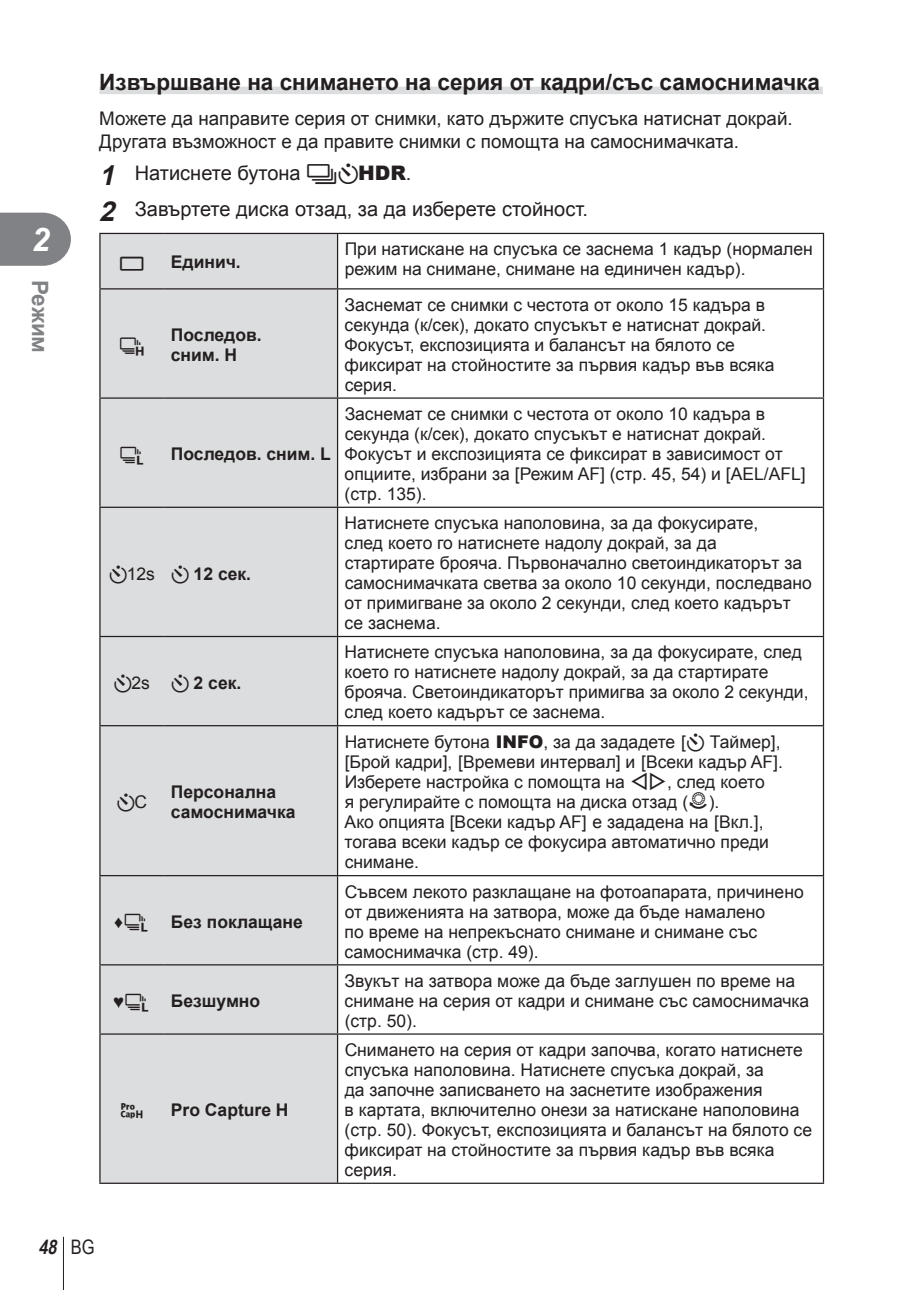
<style>
.page{position:relative;width:908px;height:1290px;background:#fff}
.page>*{position:absolute;margin:0;border:0;box-sizing:border-box;transform-origin:0 0}
.t1{font:italic 700 32.5px "Arial";color:#fff}
.t2{font:700 22.5px "Arial";color:#231f20}
.t3{font:700 22.5px "Arial";letter-spacing:-.005em;color:#808285}
.t4{font:20px/35.2px "Arial";color:#231f20}
.t5{font:italic 700 20px "Arial Narrow";color:#231f20}
.t6{font:18.75px/22.5px "Arial";color:#231f20}
.t7{font:17.5px/20px "Arial";color:#231f20}
.t8{font:700 17.5px/20px "Arial";color:#231f20}
.t9{font:17.5px "Olympus 26";color:#231f20}
.t10{font:17.5px "Olympus 10";color:#231f20}
.t11{font:17.5px "Olympus 2";color:#231f20}
.t12{font:17.5px "OLYMP23";color:#231f20}
.s1{font-weight:700;font-style:italic;font-size:27.5px}
.s2{font-family:"Olympus 2"}
.s3{font-family:"Olympus 10"}
.s4{font-weight:900}
.s5{font-family:"Olympus 10";font-weight:400}
.s6{font-weight:400}
.s7{font-family:"Arial"}
.s8{font-family:"Olympus 26";font-weight:400}
.s9{font-family:"Olympus 1"}
.s10{font-family:"olympus 15"}
.s11{font-family:"Olympus 26"}
.s12{font-weight:400;font-style:normal}
</style>
<div class="page">
<hr style="left:63px;top:1237px;width:1px;height:53px;background:#231f20">
<svg style="left:0;top:213px;width:71px;height:53px"></svg>
<div style="left:99px;top:87px;width:723px;height:7px;background:#dcddde"></div>
<div style="left:100px;top:234px;width:237px;height:948px;background:#dcddde"></div>
<hr style="left:99px;top:233px;width:65px;height:1px;background:#231f20">
<hr style="left:99px;top:234px;width:1px;height:54px;background:#231f20">
<hr style="left:164px;top:233px;width:659px;height:1px;background:#231f20">
<hr style="left:337px;top:234px;width:1px;height:54px;background:#231f20">
<hr style="left:822px;top:234px;width:1px;height:54px;background:#231f20">
<hr style="left:99px;top:288px;width:65px;height:1px;background:#231f20">
<hr style="left:99px;top:289px;width:1px;height:108px;background:#231f20">
<hr style="left:164px;top:288px;width:659px;height:1px;background:#231f20">
<hr style="left:337px;top:289px;width:1px;height:108px;background:#231f20">
<hr style="left:822px;top:289px;width:1px;height:108px;background:#231f20">
<hr style="left:99px;top:397px;width:65px;height:2px;background:#231f20">
<hr style="left:99px;top:399px;width:1px;height:108px;background:#231f20">
<hr style="left:164px;top:397px;width:659px;height:2px;background:#231f20">
<hr style="left:337px;top:399px;width:1px;height:108px;background:#231f20">
<hr style="left:822px;top:399px;width:1px;height:108px;background:#231f20">
<hr style="left:99px;top:507px;width:65px;height:1px;background:#231f20">
<hr style="left:99px;top:508px;width:1px;height:128px;background:#231f20">
<hr style="left:164px;top:507px;width:659px;height:1px;background:#231f20">
<hr style="left:337px;top:508px;width:1px;height:128px;background:#231f20">
<hr style="left:822px;top:508px;width:1px;height:128px;background:#231f20">
<hr style="left:99px;top:636px;width:65px;height:1px;background:#231f20">
<hr style="left:99px;top:637px;width:1px;height:88px;background:#231f20">
<hr style="left:164px;top:636px;width:659px;height:1px;background:#231f20">
<hr style="left:337px;top:637px;width:1px;height:88px;background:#231f20">
<hr style="left:822px;top:637px;width:1px;height:88px;background:#231f20">
<hr style="left:99px;top:725px;width:65px;height:1px;background:#231f20">
<hr style="left:99px;top:726px;width:1px;height:149px;background:#231f20">
<hr style="left:164px;top:725px;width:659px;height:1px;background:#231f20">
<hr style="left:337px;top:726px;width:1px;height:149px;background:#231f20">
<hr style="left:822px;top:726px;width:1px;height:149px;background:#231f20">
<hr style="left:99px;top:875px;width:65px;height:1px;background:#231f20">
<hr style="left:99px;top:876px;width:1px;height:88px;background:#231f20">
<hr style="left:164px;top:875px;width:659px;height:1px;background:#231f20">
<hr style="left:337px;top:876px;width:1px;height:88px;background:#231f20">
<hr style="left:822px;top:876px;width:1px;height:88px;background:#231f20">
<hr style="left:99px;top:964px;width:65px;height:1px;background:#231f20">
<hr style="left:99px;top:965px;width:1px;height:68px;background:#231f20">
<hr style="left:164px;top:964px;width:659px;height:1px;background:#231f20">
<hr style="left:337px;top:965px;width:1px;height:68px;background:#231f20">
<hr style="left:822px;top:965px;width:1px;height:68px;background:#231f20">
<hr style="left:99px;top:1033px;width:65px;height:1px;background:#231f20">
<hr style="left:99px;top:1034px;width:1px;height:148px;background:#231f20">
<hr style="left:164px;top:1033px;width:659px;height:1px;background:#231f20">
<hr style="left:337px;top:1034px;width:1px;height:148px;background:#231f20">
<hr style="left:822px;top:1034px;width:1px;height:148px;background:#231f20">
<hr style="left:99px;top:1182px;width:724px;height:2px;background:#231f20">
<h1 class="t1" style="left:32px;top:221px;width:20px">2</h1>
<p class="t3" style="left:53px;top:280px;width:75px;rotate:90deg">Режим</p>
<p class="t2" style="left:99px;top:70px;width:721px">Извършване на снимането на серия от кадри/ със самоснимачка</p>
<p class="t6" style="left:99px;top:108px;width:694px">Можете да направите серия от снимки, като държите спусъка натиснат докрай.<br>Другата възможност е да правите снимки с помощта на самоснимачката.</p>
<p class="t4" style="left:99px;top:156px;width:490px"><span class="s1">1</span> Натиснете бутона <span class="s2">j</span><span class="s3">Y</span><span class="s4">HDR</span>.<br><span class="s1">2</span> Завъртете диска отзад, за да изберете стойност.</p>
<p class="t11" style="left:119px;top:252px;width:27px">o</p>
<p class="t8" style="left:171px;top:252px;width:71px">Единич.</p>
<p class="t7" style="left:344px;top:239px;width:469px">При натискане на спусъка се заснема 1 кадър (нормален режим на снимане, снимане на единичен кадър).</p>
<p class="t9" style="left:118px;top:334px;width:28px">T</p>
<p class="t8" style="left:171px;top:325px;width:92px">Последов. сним. H</p>
<p class="t9" style="left:119px;top:444px;width:28px">S</p>
<p class="t8" style="left:171px;top:444px;width:161px">Последов. сним. L</p>
<p class="t8" style="left:109px;top:563px;width:144px"><span class="s5">Y</span><span class="s6">12s</span> <span class="s5">Y</span> 12 сек.</p>
<p class="t8" style="left:114px;top:673px;width:129px"><span class="s5">Y</span><span class="s6">2s</span> <span class="s5">Y</span> 2 сек.</p>
<p class="t10" style="left:116px;top:791px;width:32px">Y<span class="s7">C</span></p>
<p class="t8" style="left:171px;top:782px;width:126px">Персонална самоснимачка</p>
<p class="t8" style="left:114px;top:911px;width:190px"><span class="s6">♦</span><span class="s8">S</span> Без поклащане</p>
<p class="t8" style="left:113px;top:990px;width:148px"><span class="s6">♥</span><span class="s8">S</span> Безшумно</p>
<p class="t12" style="left:119px;top:1102px;width:27px">p</p>
<p class="t8" style="left:171px;top:1100px;width:119px">Pro Capture H</p>
<p class="t7" style="left:344px;top:295px;width:431px">Заснемат се снимки с честота от около 15 кадъра в секунда (к/сек), докато спусъкът е натиснат докрай.<br>Фокусът, експозицията и балансът на бялото се фиксират на стойностите за първия кадър във всяка серия.</p>
<p class="t7" style="left:344px;top:404px;width:462px">Заснемат се снимки с честота от около 10 кадъра в секунда (к/сек), докато спусъкът е натиснат докрай.<br>Фокусът и експозицията се фиксират в зависимост от опциите, избрани за [Режим AF] (стр. 45, 54) и [AEL/AFL] (стр. 135).</p>
<p class="t7" style="left:344px;top:513px;width:468px">Натиснете спусъка наполовина, за да фокусирате,<br>след което го натиснете надолу докрай, за да<br>стартирате брояча. Първоначално светоиндикаторът за самоснимачката светва за около 10 секунди, последвано от примигване за около 2 секунди, след което кадърът се заснема.</p>
<p class="t7" style="left:344px;top:642px;width:465px">Натиснете спусъка наполовина, за да фокусирате, след което го натиснете надолу докрай, за да стартирате брояча. Светоиндикаторът примигва за около 2 секунди, след което кадърът се заснема.</p>
<p class="t7" style="left:344px;top:732px;width:439px">Натиснете бутона <span class="s4">INFO</span>, за да зададете [<span class="s9">Y</span> Таймер], [Брой кадри], [Времеви интервал] и [Всеки кадър AF].<br>Изберете настройка с помощта на <span class="s10">HI</span>, след което<br>я регулирайте с помощта на диска отзад (<span class="s11">q</span>).<br>Ако опцията [Всеки кадър AF] е зададена на [Вкл.], тогава всеки кадър се фокусира автоматично преди снимане.</p>
<p class="t7" style="left:344px;top:881px;width:460px">Съвсем лекото разклащане на фотоапарата, причинено от движенията на затвора, може да бъде намалено<br>по време на непрекъснато снимане и снимане със самоснимачка (стр. 49).</p>
<p class="t7" style="left:344px;top:971px;width:466px">Звукът на затвора може да бъде заглушен по време на снимане на серия от кадри и снимане със самоснимачка (стр. 50).</p>
<p class="t7" style="left:344px;top:1040px;width:469px">Снимането на серия от кадри започва, когато натиснете спусъка наполовина. Натиснете спусъка докрай, за<br>да започне записването на заснетите изображения<br>в картата, включително онези за натискане наполовина (стр. 50). Фокусът, експозицията и балансът на бялото се фиксират на стойностите за първия кадър във всяка серия.</p>
<p class="t5" style="left:38px;top:1235px;width:58px">48 <span class="s12">BG</span></p>
</div>
